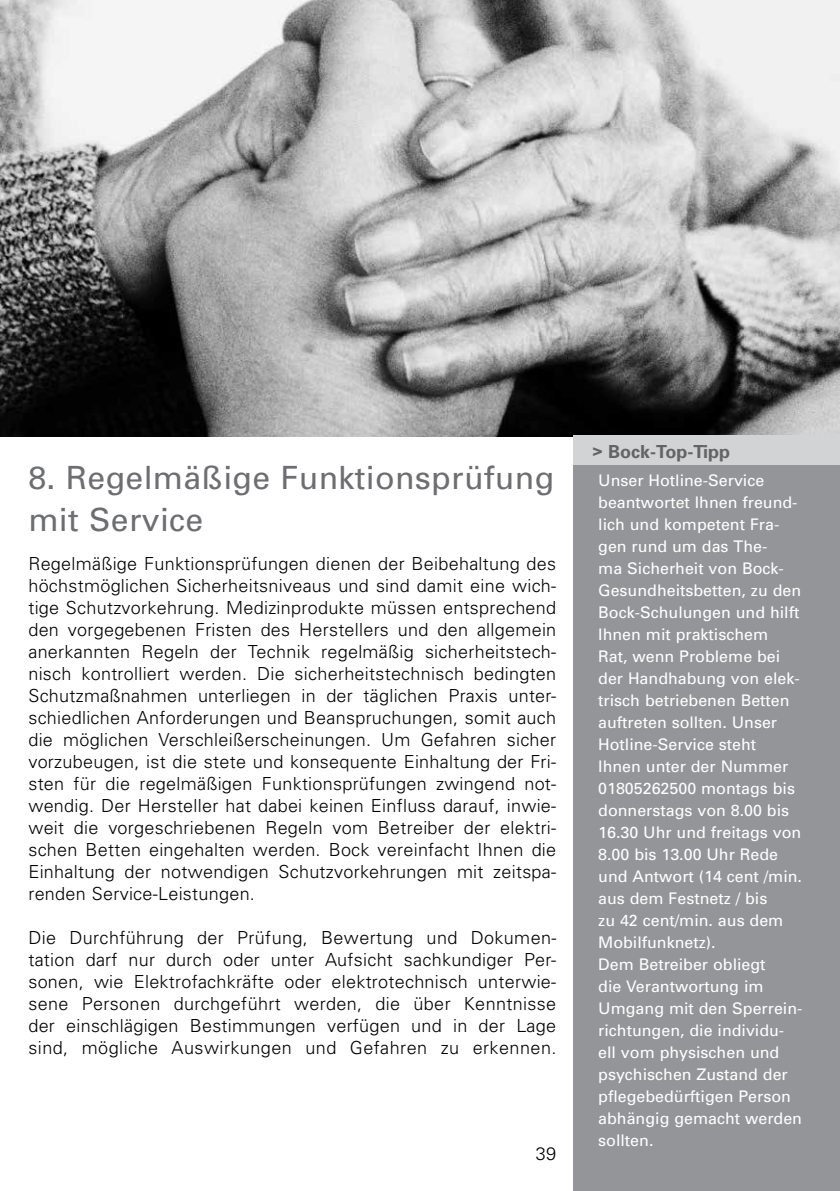
<style>
.page{position:relative;width:840px;height:1191px;background:#fff}
.page>*{position:absolute;margin:0;border:0;box-sizing:border-box;transform-origin:0 0}
.t1{font:32px/42px "Univers";letter-spacing:.01em;color:#6d6e71}
.t2{font:300 18px/22px "Univers";letter-spacing:.015em;color:#000;text-align:justify}
.t3{font:700 18px "Univers";color:#636466}
.t4{font:16px/22px "Univers";color:#fff}
</style>
<div class="page">
<img style="left:0;top:0;width:839px;height:436px">
<div style="left:573px;top:435px;width:266px;height:31px;background:#d1d3d4"></div>
<div style="left:573px;top:466px;width:266px;height:725px;background:#939598"></div>
<h1 class="t1" style="left:28px;top:457px;width:527px">8. Regelmäßige Funktionsprüfung mit Service</h1>
<p class="t2" style="left:28px;top:553px;width:529px">Regelmäßige Funktionsprüfungen dienen der Beibehaltung des höchstmöglichen Sicherheitsniveaus und sind damit eine wich&shy;tige Schutzvorkehrung. Medizinprodukte müssen entsprechend den vorgegebenen Fristen des Herstellers und den allgemein anerkannten Regeln der Technik regelmäßig sicherheitstech&shy;nisch kontrolliert werden. Die sicherheitstechnisch bedingten Schutzmaßnahmen unterliegen in der täglichen Praxis unter&shy;schiedlichen Anforderungen und Beanspruchungen, somit auch die möglichen Verschleißerscheinungen. Um Gefahren sicher vorzubeugen, ist die stete und konsequente Einhaltung der Fri&shy;sten für die regelmäßigen Funktionsprüfungen zwingend not&shy;wendig. Der Hersteller hat dabei keinen Einfluss darauf, inwie&shy;weit die vorgeschriebenen Regeln vom Betreiber der elektri&shy;schen Betten eingehalten werden. Bock vereinfacht Ihnen die Einhaltung der notwendigen Schutzvorkehrungen mit zeitspa&shy;renden Service-Leistungen.</p>
<p class="t2" style="left:28px;top:926px;width:529px">Die Durchführung der Prüfung, Bewertung und Dokumen&shy;tation darf nur durch oder unter Aufsicht sachkundiger Per&shy;sonen, wie Elektrofachkräfte oder elektrotechnisch unterwie&shy;sene Personen durchgeführt werden, die über Kenntnisse der einschlägigen Bestimmungen verfügen und in der Lage sind, mögliche Auswirkungen und Gefahren zu erkennen.</p>
<p class="t2" style="left:535px;top:1142px;width:22px">39</p>
<p class="t3" style="left:592px;top:440px;width:139px">&gt; Bock-Top-Tipp</p>
<p class="t4" style="left:598px;top:469px;width:206px">Unser Hotline-Service beantwortet Ihnen freund&shy;lich und kompetent Fra&shy;gen rund um das The-<br>ma Sicherheit von Bock-<br>Gesundheitsbetten, zu den<br>Bock-Schulungen und hilft<br>Ihnen mit praktischem<br>Rat, wenn Probleme bei der Handhabung von elek&shy;trisch betriebenen Betten auftreten sollten. Unser<br>Hotline-Service steht<br>Ihnen unter der Nummer<br>01805262500 montags bis donnerstags von 8.00 bis<br>16.30 Uhr und freitags von<br>8.00 bis 13.00 Uhr Rede und Antwort (14 cent /min. aus dem Festnetz / bis<br>zu 42 cent/min. aus dem<br>Mobilfunknetz).<br>Dem Betreiber obliegt<br>die Verantwortung im<br>Umgang mit den Sperrein&shy;richtungen, die individu&shy;ell vom physischen und psychischen Zustand der pflegebedürftigen Person abhängig gemacht werden sollten.</p>
</div>
